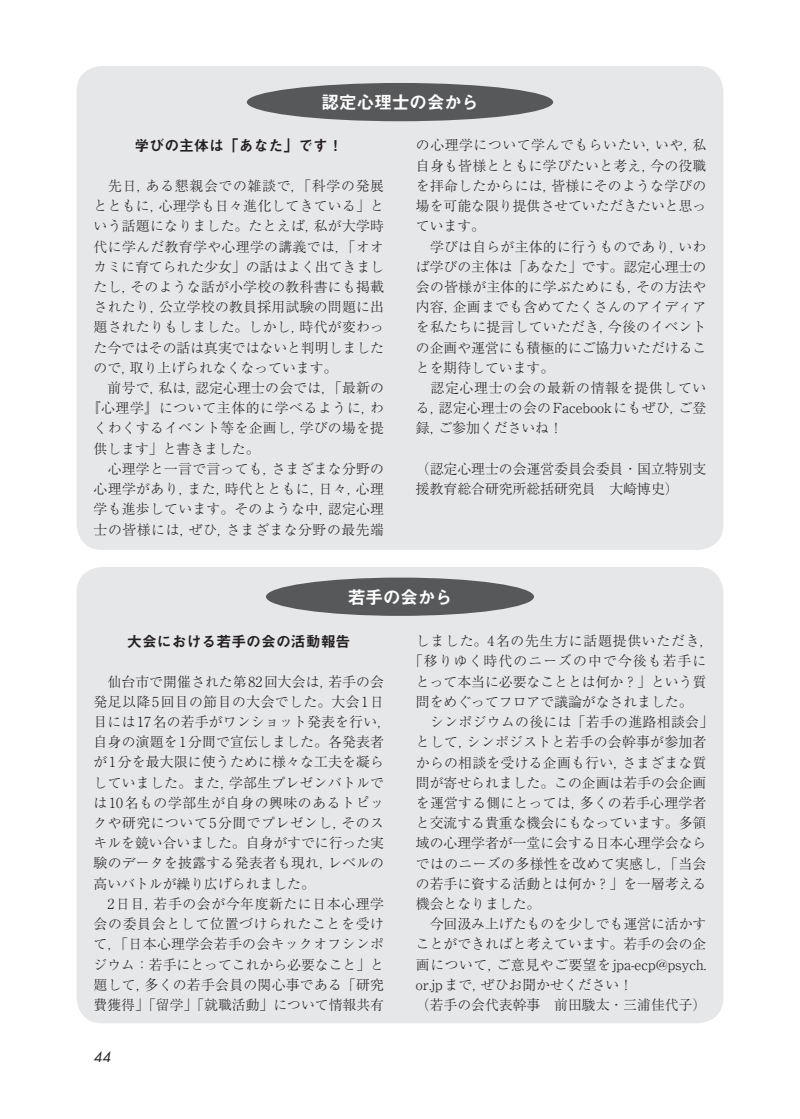
<style>
.page{position:relative;width:800px;height:1119px;background:#fff}
.page>*{position:absolute;margin:0;border:0;box-sizing:border-box;transform-origin:0 0}
.t1{font:18px "Midashi Go Pro MB31";letter-spacing:-.03em;color:#fff}
.t2{font:14.85px "Midashi Go Pro MB31";color:#231f20}
.t3{font:300 13.8px/20.2px "Ryumin Pr 6 N";letter-spacing:.02em;color:#231f20}
.t4{font:300 13.8px/20.2px "Ryumin Pr 6 N";color:#231f20}
.t5{font:300 13.8px "Ryumin Pr 6 N";letter-spacing:.04em;color:#231f20}
.t6{font:300 13.8px "Ryumin Pr 6 N";letter-spacing:.05em;color:#231f20}
.t7{font:300 13.8px "Ryumin Pr 6 N";letter-spacing:.045em;color:#231f20}
.t8{font:300 13.8px "Ryumin Pr 6 N";letter-spacing:.055em;color:#231f20}
.t9{font:300 13.8px "Ryumin Pr 6 N";letter-spacing:.08em;color:#231f20}
.t10{font:italic 13.8px "Futura Std";color:#231f20}
</style>
<div class="page">
<div style="left:77px;top:66px;width:646px;height:484px;background:#e6e7e9;border-radius:26px"></div>
<div style="left:247px;top:83px;width:306px;height:38px;background:#57585a;border-radius:50%"></div>
<div style="left:77px;top:567px;width:646px;height:456px;background:#e6e7e9;border-radius:26px"></div>
<div style="left:266px;top:577px;width:268px;height:38px;background:#57585a;border-radius:50%"></div>
<h1 class="t1" style="left:321px;top:88px;width:160px">認定心理士の会から</h1>
<p class="t2" style="left:134px;top:134px;width:210px">学びの主体は「あなた」です！</p>
<p class="t6" style="left:94px;top:175px;width:292px">　先日，ある懇親会での雑談で，「科学の発展</p>
<p class="t3" style="left:94px;top:195px;width:292px">とともに，心理学も日々進化してきている」と</p>
<p class="t3" style="left:94px;top:215px;width:292px">いう話題になりました。たとえば，私が大学時</p>
<p class="t3" style="left:94px;top:235px;width:292px">代に学んだ教育学や心理学の講義では，「オオ</p>
<p class="t4" style="left:94px;top:255px;width:292px">カミに育てられた少女」の話はよく出てきまし</p>
<p class="t3" style="left:94px;top:276px;width:292px">たし，そのような話が小学校の教科書にも掲載</p>
<p class="t3" style="left:94px;top:296px;width:292px">されたり，公立学校の教員採用試験の問題に出</p>
<p class="t3" style="left:94px;top:316px;width:292px">題されたりもしました。しかし，時代が変わっ</p>
<p class="t4" style="left:94px;top:336px;width:292px">た今ではその話は真実ではないと判明しました</p>
<p class="t4" style="left:94px;top:356px;width:245px">ので，取り上げられなくなっています。</p>
<p class="t3" style="left:94px;top:377px;width:292px">　前号で，私は，認定心理士の会では，「最新の</p>
<p class="t7" style="left:87px;top:397px;width:299px">『心理学』について主体的に学べるように，わ</p>
<p class="t3" style="left:94px;top:417px;width:292px">くわくするイベント等を企画し，学びの場を提</p>
<p class="t4" style="left:94px;top:437px;width:167px">供します」と書きました。</p>
<p class="t3" style="left:94px;top:457px;width:292px">　心理学と一言で言っても，さまざまな分野の</p>
<p class="t3" style="left:94px;top:478px;width:292px">心理学があり，また，時代とともに，日々，心理</p>
<p class="t3" style="left:94px;top:498px;width:292px">学も進歩しています。そのような中，認定心理</p>
<p class="t5" style="left:94px;top:518px;width:292px">士の皆様には，ぜひ，さまざまな分野の最先端</p>
<p class="t3" style="left:416px;top:134px;width:292px">の心理学について学んでもらいたい，いや，私自身も皆様とともに学びたいと考え，今の役職を拝命したからには，皆様にそのような学びの場を可能な限り提供させていただきたいと思っています。<br>　学びは自らが主体的に行うものであり，いわば学びの主体は「あなた」です。認定心理士の会の皆様が主体的に学ぶためにも，その方法や内容，企画までも含めてたくさんのアイディアを私たちに提言していただき，今後のイベントの企画や運営にも積極的にご協力いただけることを期待しています。<br>　認定心理士の会の最新の情報を提供している，認定心理士の会のFacebookにもぜひ，ご登録，ご参加くださいね！</p>
<p class="t4" style="left:416px;top:457px;width:292px">（認定心理士の会運営委員会委員・国立特別支援教育総合研究所総括研究員　大崎博史）</p>
<h1 class="t1" style="left:347px;top:582px;width:107px">若手の会から</h1>
<p class="t2" style="left:127px;top:629px;width:225px">大会における若手の会の活動報告</p>
<p class="t3" style="left:94px;top:670px;width:299px">　仙台市で開催された第82回大会は，若手の会発足以降5回目の節目の大会でした。大会1日目には17名の若手がワンショット発表を行い，自身の演題を1分間で宣伝しました。各発表者が1分を最大限に使うために様々な工夫を凝らしていました。また，学部生プレゼンバトルでは10名もの学部生が自身の興味のあるトピックや研究について5分間でプレゼンし，そのスキルを競い合いました。自身がすでに行った実験のデータを披露する発表者も現れ，レベルの高いバトルが繰り広げられました。<br>　2日目，若手の会が今年度新たに日本心理学会の委員会として位置づけられたことを受けて，「日本心理学会若手の会キックオフシンポジウム：若手にとってこれから必要なこと」と題して，多くの若手会員の関心事である「研究費獲得」「留学」「就職活動」について情報共有</p>
<p class="t10" style="left:94px;top:1048px;width:19px">44</p>
<p class="t8" style="left:416px;top:630px;width:299px">しました。4名の先生方に話題提供いただき，</p>
<p class="t9" style="left:409px;top:650px;width:299px">「移りゆく時代のニーズの中で今後も若手に</p>
<p class="t4" style="left:416px;top:670px;width:292px">とって本当に必要なこととは何か？」という質</p>
<p class="t4" style="left:416px;top:690px;width:278px">問をめぐってフロアで議論がなされました。</p>
<p class="t3" style="left:416px;top:711px;width:299px">　シンポジウムの後には「若手の進路相談会」</p>
<p class="t3" style="left:416px;top:731px;width:292px">として，シンポジストと若手の会幹事が参加者</p>
<p class="t3" style="left:416px;top:751px;width:292px">からの相談を受ける企画も行い，さまざまな質</p>
<p class="t4" style="left:416px;top:771px;width:292px">問が寄せられました。この企画は若手の会企画</p>
<p class="t3" style="left:416px;top:791px;width:292px">を運営する側にとっては，多くの若手心理学者</p>
<p class="t4" style="left:416px;top:812px;width:292px">と交流する貴重な機会にもなっています。多領</p>
<p class="t4" style="left:416px;top:832px;width:292px">域の心理学者が一堂に会する日本心理学会なら</p>
<p class="t3" style="left:416px;top:852px;width:292px">ではのニーズの多様性を改めて実感し，「当会</p>
<p class="t4" style="left:416px;top:872px;width:292px">の若手に資する活動とは何か？」を一層考える</p>
<p class="t4" style="left:416px;top:892px;width:126px">機会となりました。</p>
<p class="t4" style="left:416px;top:913px;width:292px">　今回汲み上げたものを少しでも運営に活かす</p>
<p class="t4" style="left:416px;top:933px;width:292px">ことができればと考えています。若手の会の企</p>
<p class="t5" style="left:416px;top:953px;width:292px">画について，ご意見やご要望をjpa-ecp@psych.</p>
<p class="t4" style="left:416px;top:973px;width:218px">or.jpまで，ぜひお聞かせください！</p>
<p class="t4" style="left:416px;top:993px;width:292px">（若手の会代表幹事　前田駿太・三浦佳代子）</p>
</div>
